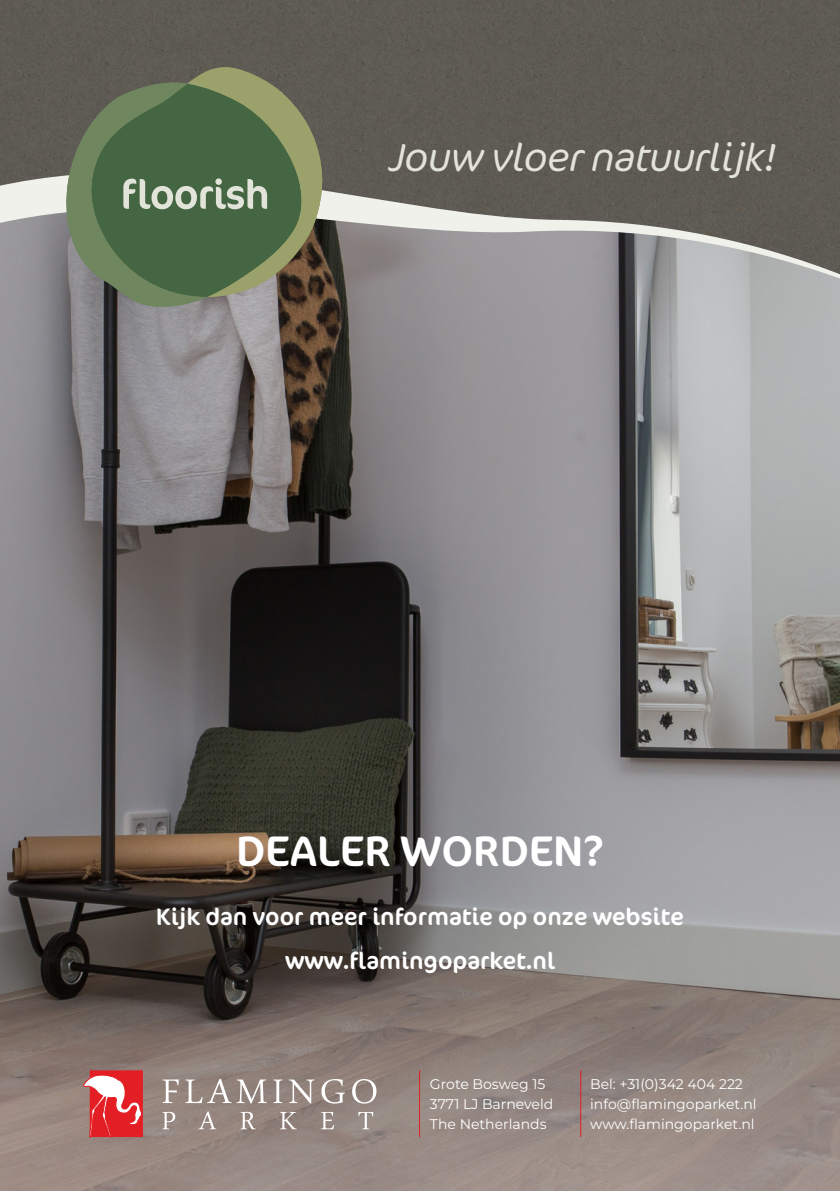
<style>
.page{position:relative;width:840px;height:1191px;background:#fff}
.page>*{position:absolute;margin:0;border:0;box-sizing:border-box;transform-origin:0 0}
.Kopje{font:43px "Cocon Pro";letter-spacing:.01em;color:#fff}
.t1{font:italic 300 40px "Cocon Pro";letter-spacing:-.015em;color:#e2e3d9}
.Kopje-2{font:24px/43.6px "Cocon Pro";color:#fff;text-align:center}
.Body{font:14px/20px "Montserrat";color:#fff}
</style>
<div class="page">
<div style="left:0;top:0;width:839px;height:124px;background:#5e5b54"></div>
<div style="left:0;top:124px;width:839px;height:84px;background:#5e5b54"></div>
<img style="left:0;top:208px;width:839px;height:983px">
<svg style="left:48px;top:66px;width:275px;height:243px;background:#637457"></svg>
<svg style="left:84px;top:1070px;width:59px;height:67px"></svg>
<svg style="left:162px;top:1079px;width:17px;height:24px"></svg>
<svg style="left:185px;top:1079px;width:82px;height:24px"></svg>
<svg style="left:273px;top:1079px;width:9px;height:24px"></svg>
<svg style="left:289px;top:1079px;width:25px;height:24px"></svg>
<svg style="left:321px;top:1079px;width:23px;height:24px"></svg>
<svg style="left:352px;top:1079px;width:24px;height:24px"></svg>
<svg style="left:162px;top:1111px;width:13px;height:18px"></svg>
<svg style="left:198px;top:1111px;width:18px;height:18px"></svg>
<svg style="left:240px;top:1111px;width:16px;height:18px"></svg>
<svg style="left:280px;top:1112px;width:16px;height:17px"></svg>
<svg style="left:320px;top:1112px;width:14px;height:17px"></svg>
<svg style="left:358px;top:1112px;width:15px;height:17px"></svg>
<hr style="left:419px;top:1070px;width:1px;height:67px;background:#e31e24">
<hr style="left:580px;top:1070px;width:1px;height:67px;background:#e31e24">
<p class="t1" style="left:387px;top:131px;width:388px">Jouw vloer natuurlijk!</p>
<p class="Kopje" style="left:236px;top:822px;width:369px">DEALER WORDEN?</p>
<p class="Kopje-2" style="left:156px;top:894px;width:528px">Kijk dan voor meer informatie op onze website www.flamingoparket.nl</p>
<p class="Body" style="left:430px;top:1073px;width:125px">Grote Bosweg 15<br>3771 LJ Barneveld<br>The Netherlands</p>
<p class="Body" style="left:589px;top:1073px;width:168px">Bel: +31(0)342 404 222 info@flamingoparket.nl www.flamingoparket.nl</p>
</div>
